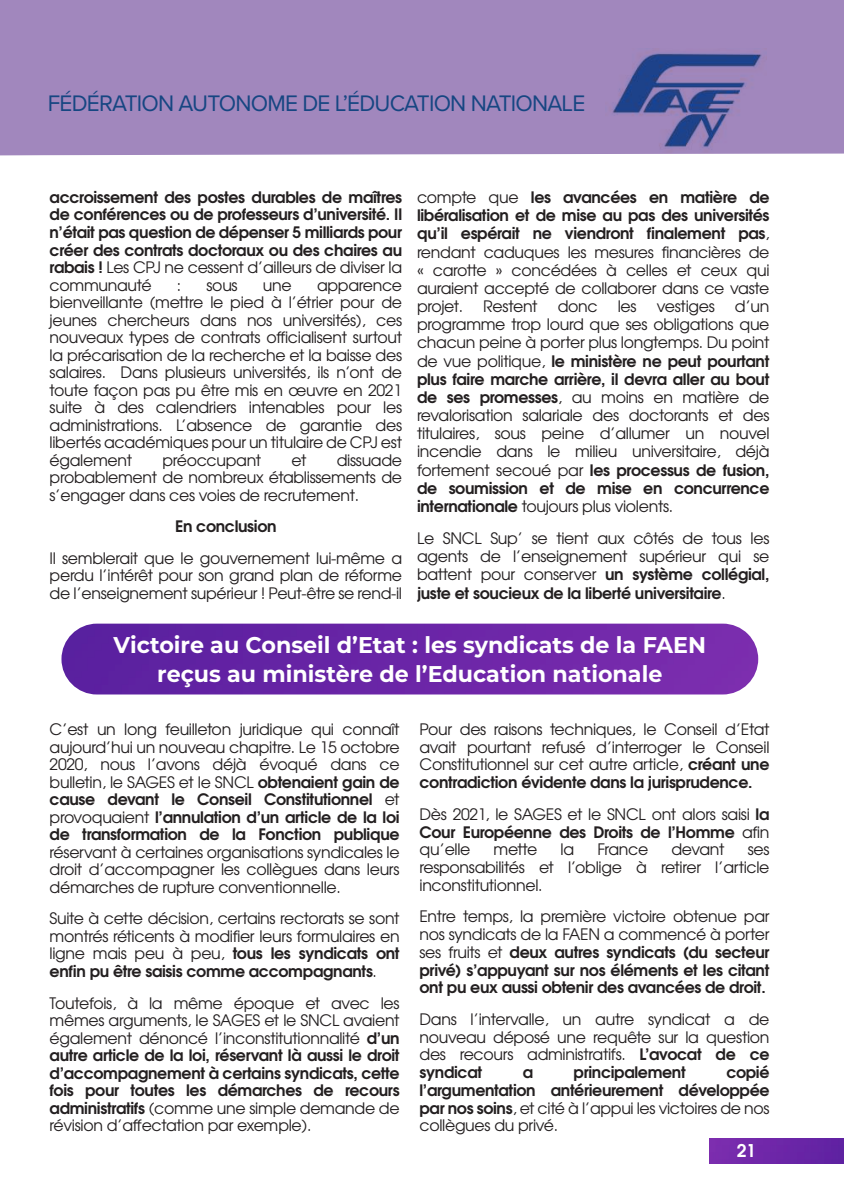
<style>
.page{position:relative;width:844px;height:1191px;background:#fff}
.page>*{position:absolute;margin:0;border:0;box-sizing:border-box;transform-origin:0 0}
.t1{font:23.28px "Proxima Nova";letter-spacing:-.035em;color:#164682}
.t2{font:700 22.75px/29.2px "Montserrat";color:#fff;text-align:center}
.t3{font:700 17.5px "Te X Gyre Adventor";color:#fff}
.t4{font:15.75px/17.5px "Te X Gyre Adventor";letter-spacing:-.02em;color:#231f20;text-align:justify}
.t5{font:700 15.75px/17.7px "Te X Gyre Adventor";letter-spacing:-.02em;color:#231f20;text-align:justify}
.s1{font-weight:400}
.s2{font-weight:700}
</style>
<div class="page">
<img style="left:709px;top:1138px;width:134px;height:25px">
<div style="left:0;top:0;width:843px;height:156px;background:#a187bd"></div>
<img style="left:605px;top:49px;width:161px;height:104px">
<img style="left:61px;top:623px;width:697px;height:71px">
<h1 class="t1" style="left:48px;top:93px;width:539px">FÉDÉRATION AUTONOME DE L’ÉDUCATION NATIONALE</h1>
<p class="t5" style="left:50px;top:189px;width:354px">accroissement des postes durables de maîtres de conférences ou de professeurs d’université. Il n’était pas question de dépenser 5 milliards pour créer des contrats doctoraux ou des chaires au rabais ! <span class="s1">Les CPJ ne cessent d’ailleurs de diviser la communauté</span></p>
<p class="t4" style="left:50px;top:277px;width:354px;text-indent:267px">apparence bienveillante (mettre le pied à l’étrier pour de jeunes chercheurs dans nos universités), ces nouveaux types de contrats officialisent surtout la précarisation de la recherche et la baisse des salaires. Dans plusieurs universités, ils n’ont de toute façon pas pu être mis en œuvre en 2021 suite à des calendriers intenables pour les administrations. L’absence de garantie des libertés académiques pour un titulaire de CPJ est également</p>
<p class="t4" style="left:177px;top:277px;width:6px">:</p>
<p class="t4" style="left:206px;top:277px;width:33px">sous</p>
<p class="t4" style="left:263px;top:277px;width:30px">une</p>
<p class="t4" style="left:162px;top:452px;width:100px">préoccupant</p>
<p class="t4" style="left:291px;top:452px;width:16px">et</p>
<p class="t4" style="left:50px;top:452px;width:354px;text-indent:287px">dissuade probablement de nombreux établissements de s’engager dans ces voies de recrutement.</p>
<p class="t5" style="left:175px;top:518px;width:103px">En conclusion</p>
<p class="t4" style="left:50px;top:550px;width:354px">Il semblerait que le gouvernement lui-même a perdu l’intérêt pour son grand plan de réforme de l’enseignement supérieur ! Peut-être se rend-il</p>
<p class="t4" style="left:417px;top:189px;width:354px;line-height:18.2px">compte que <span class="s2">les avancées en matière de libéralisation et de mise au pas des universités qu’il espérait ne viendront finalement pas</span>, rendant caduques les mesures financières de « carotte » concédées à celles et ceux qui auraient accepté de collaborer dans ce vaste projet.</p>
<p class="t4" style="left:417px;top:298px;width:354px;line-height:18.2px;text-indent:318px">d’un programme trop lourd que ses obligations que chacun peine à porter plus longtemps. Du point de vue politique, <span class="s2">le ministère ne peut pourtant plus faire marche arrière, il devra aller au bout de ses promesses</span>, au moins en matière de revalorisation salariale des doctorants et des titulaires, sous peine d’allumer un nouvel incendie dans le milieu universitaire, déjà fortement secoué par <span class="s2">les processus de fusion, de soumission et de mise en concurrence internationale</span> toujours plus violents.</p>
<p class="t4" style="left:417px;top:530px;width:354px;line-height:18.2px">Le SNCL Sup’ se tient aux côtés de tous les agents de l’enseignement supérieur qui se battent pour conserver <span class="s2">un système collégial, juste et soucieux de la liberté universitaire</span>.</p>
<p class="t4" style="left:483px;top:298px;width:56px">Restent</p>
<p class="t4" style="left:557px;top:298px;width:41px">donc</p>
<p class="t4" style="left:617px;top:298px;width:20px">les</p>
<p class="t4" style="left:656px;top:298px;width:60px">vestiges</p>
<h2 class="t2" style="left:113px;top:630px;width:594px">Victoire au Conseil d’Etat : les syndicats de la FAEN reçus au ministère de l’Education nationale</h2>
<p class="t4" style="left:50px;top:721px;width:351px">C’est un long feuilleton juridique qui connaît aujourd’hui un nouveau chapitre. Le 15 octobre 2020, nous l’avons déjà évoqué dans ce bulletin, le SAGES et le SNCL <span class="s2">obtenaient gain de cause devant le Conseil Constitutionnel</span> et provoquaient <span class="s2">l’annulation d’un article de la loi de transformation de la Fonction publique</span></p>
<p class="t4" style="left:50px;top:844px;width:351px">réservant à certaines organisations syndicales le droit d’accompagner les collègues dans leurs démarches de rupture conventionnelle.</p>
<p class="t4" style="left:50px;top:910px;width:351px">Suite à cette décision, certains rectorats se sont montrés réticents à modifier leurs formulaires en ligne mais peu à peu, <span class="s2">tous les syndicats ont enfin pu être saisis comme accompagnants</span>.</p>
<p class="t4" style="left:50px;top:995px;width:351px">Toutefois, à la même époque et avec les mêmes arguments, le SAGES et le SNCL avaient également dénoncé l’inconstitutionnalité <span class="s2">d’un autre article de la loi, réservant là aussi le droit d’accompagnement à certains syndicats, cette fois pour toutes les démarches de recours administratifs</span> (comme une simple demande de révision d’affectation par exemple).</p>
<p class="t4" style="left:419px;top:721px;width:351px">Pour des raisons techniques, le Conseil d’Etat avait pourtant refusé d’interroger le Conseil Constitutionnel sur cet autre article, <span class="s2">créant une contradiction évidente dans la jurisprudence.</span></p>
<p class="t4" style="left:419px;top:806px;width:351px">Dès 2021, le SAGES et le SNCL ont alors saisi <span class="s2">la Cour Européenne des Droits de l’Homme</span> afin qu’elle</p>
<p class="t4" style="left:493px;top:841px;width:45px">mette</p>
<p class="t4" style="left:560px;top:841px;width:15px">la</p>
<p class="t4" style="left:597px;top:841px;width:52px">France</p>
<p class="t4" style="left:671px;top:841px;width:55px">devant</p>
<p class="t4" style="left:419px;top:841px;width:351px;text-indent:328px">ses responsabilités et l’oblige à retirer l’article inconstitutionnel.</p>
<p class="t5" style="left:419px;top:908px;width:351px"><span class="s1">Entre temps, la première victoire obtenue par nos syndicats de la FAEN a commencé à porter ses fruits et</span> deux autres syndicats (du secteur privé) s’appuyant sur nos éléments et les citant ont pu eux aussi obtenir des avancées de droit.</p>
<p class="t4" style="left:419px;top:1011px;width:351px">Dans l’intervalle, un autre syndicat a de nouveau déposé une requête sur la question des recours administratifs. <span class="s2">L’avocat de ce syndicat</span></p>
<p class="t5" style="left:419px;top:1064px;width:351px;text-indent:307px">copié l’argumentation antérieurement développée par nos soins<span class="s1">, et cité à l’appui les victoires de nos collègues du privé.</span></p>
<p class="t5" style="left:522px;top:1064px;width:12px">a</p>
<p class="t5" style="left:573px;top:1064px;width:114px">principalement</p>
<p class="t3" style="left:736px;top:1142px;width:21px">21</p>
</div>
